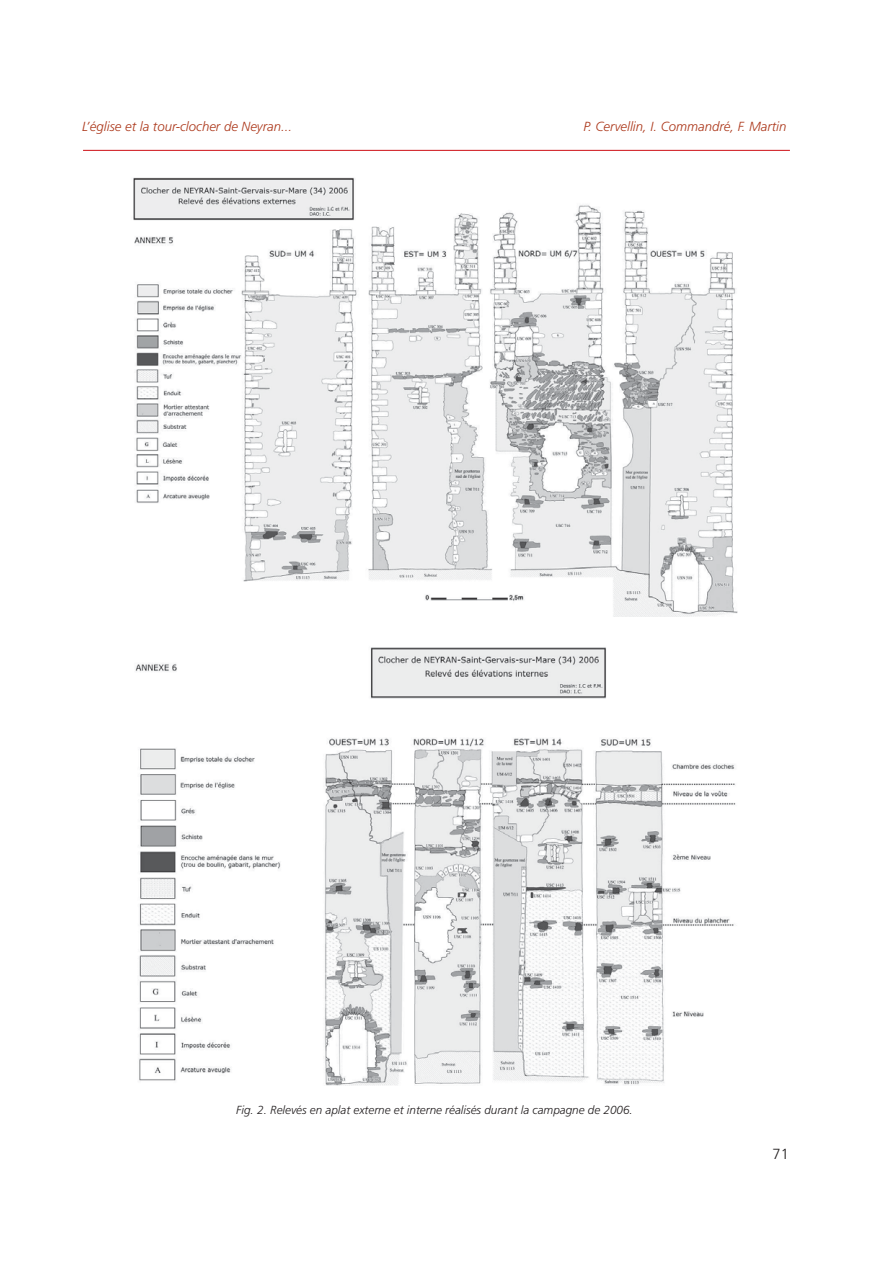
<style>
.page{position:relative;width:893px;height:1263px;background:#fff}
.page>*{position:absolute;margin:0;border:0;box-sizing:border-box;transform-origin:0 0}
.t1{font:300 14.7px "Frutiger";color:#231f20}
.t2{font:italic 300 13.2px "Frutiger";color:#ac381b}
.t3{font:italic 300 11.7px "Frutiger";color:#231f20}
</style>
<div class="page">
<hr style="left:83px;top:150px;width:707px;height:1px;background:#d2232a">
<img style="left:133px;top:177px;width:605px;height:440px">
<img style="left:135px;top:647px;width:601px;height:439px">
<p class="t2" style="left:82px;top:121px;width:212px">L’église et la tour-clocher de Neyran...</p>
<p class="t2" style="left:584px;top:121px;width:204px">P. Cervellin, I. Commandré, F. Martin</p>
<p class="t3" style="left:236px;top:1105px;width:398px">Fig. 2. Relevés en aplat externe et interne réalisés durant la campagne de 2006.</p>
<p class="t1" style="left:772px;top:1148px;width:18px">71</p>
</div>
